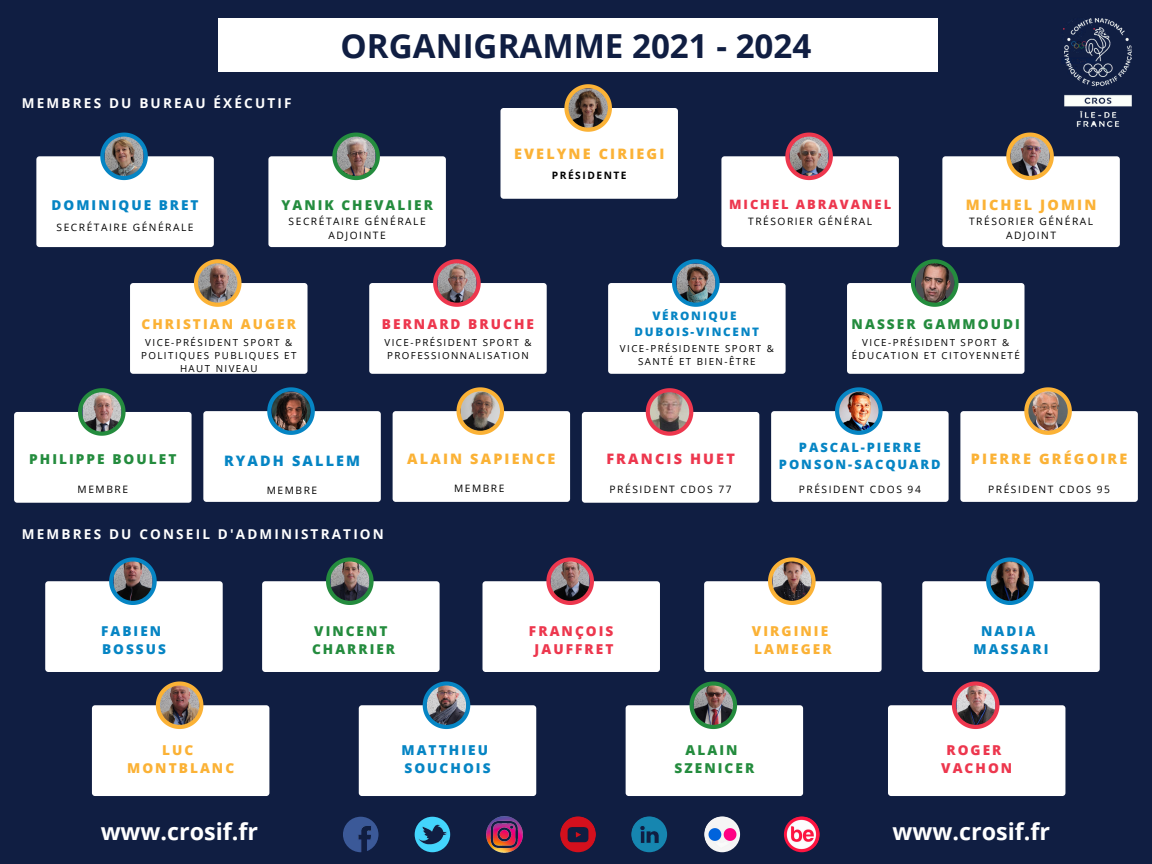
<style>
.page{position:relative;width:1152px;height:864px;background:#101e42}
.page>*{position:absolute;margin:0;border:0;box-sizing:border-box;transform-origin:0 0}
.t1{font:700 33.15px "Open Sans";color:#101e42}
.t2{font:700 23.25px "Open Sans";color:#fff}
.t3{font:800 14.4px "Open Sans";letter-spacing:.15em;color:#fbb236}
.t4{font:800 14.4px "Open Sans";letter-spacing:.15em;color:#0685c4}
.t5{font:800 14.4px "Open Sans";letter-spacing:.15em;color:#ed374e}
.t6{font:800 13.65px "Open Sans";letter-spacing:.15em;color:#248c3e}
.t7{font:800 13.65px "Open Sans";letter-spacing:.15em;color:#0685c4}
.t8{font:800 13.65px "Open Sans";letter-spacing:.15em;color:#fbb236}
.t9{font:800 13.65px "Open Sans";letter-spacing:.15em;color:#ed374e}
.t10{font:700 13.5px "Open Sans";letter-spacing:.16em;color:#fff}
.t11{font:800 12.9px/17.2px "Open Sans";letter-spacing:.15em;color:#0685c4;text-align:center}
.t12{font:800 12.9px "Open Sans";letter-spacing:.15em;color:#ed374e}
.t13{font:800 11.7px "Open Sans";letter-spacing:.15em;color:#0685c4}
.t14{font:10.2px/13.6px "Open Sans";letter-spacing:.15em;color:#000;text-align:center}
.t15{font:700 10.2px "Open Sans";letter-spacing:.15em;color:#000}
.t16{font:9.75px/13px "Open Sans";letter-spacing:.15em;color:#000;text-align:center}
</style>
<div class="page">
<div style="left:218px;top:18px;width:720px;height:54px;background:#fff"></div>
<img style="left:784px;top:816px;width:36px;height:36px;border-radius:50%">
<img style="left:704px;top:816px;width:36px;height:36px;border-radius:50%">
<img style="left:631px;top:816px;width:36px;height:36px;border-radius:50%">
<img style="left:343px;top:817px;width:36px;height:35px;border-radius:50%">
<img style="left:415px;top:817px;width:35px;height:35px;border-radius:50%">
<img style="left:560px;top:816px;width:36px;height:36px;border-radius:50%">
<img style="left:1064px;top:18px;width:68px;height:108px">
<img style="left:486px;top:816px;width:36px;height:36px">
<div style="left:483px;top:581px;width:177px;height:91px;background:#fff;border-radius:3px"></div>
<svg style="left:546px;top:557px;width:48px;height:48px"></svg>
<img style="left:551px;top:562px;width:39px;height:39px">
<div style="left:262px;top:581px;width:178px;height:91px;background:#fff;border-radius:3px"></div>
<svg style="left:326px;top:557px;width:48px;height:48px"></svg>
<img style="left:330px;top:562px;width:39px;height:39px">
<div style="left:704px;top:581px;width:178px;height:91px;background:#fff;border-radius:3px"></div>
<svg style="left:768px;top:557px;width:48px;height:48px"></svg>
<img style="left:772px;top:562px;width:39px;height:39px">
<div style="left:45px;top:581px;width:178px;height:91px;background:#fff;border-radius:3px"></div>
<svg style="left:109px;top:557px;width:48px;height:48px"></svg>
<img style="left:113px;top:562px;width:40px;height:39px">
<div style="left:922px;top:581px;width:178px;height:91px;background:#fff;border-radius:3px"></div>
<svg style="left:986px;top:557px;width:48px;height:48px"></svg>
<img style="left:990px;top:562px;width:40px;height:39px">
<div style="left:92px;top:705px;width:177px;height:91px;background:#fff;border-radius:3px"></div>
<svg style="left:156px;top:681px;width:47px;height:48px"></svg>
<img style="left:160px;top:686px;width:39px;height:39px">
<div style="left:888px;top:705px;width:178px;height:91px;background:#fff;border-radius:3px"></div>
<svg style="left:952px;top:681px;width:47px;height:48px"></svg>
<img style="left:956px;top:686px;width:39px;height:39px">
<div style="left:359px;top:705px;width:177px;height:91px;background:#fff;border-radius:3px"></div>
<svg style="left:423px;top:681px;width:47px;height:48px"></svg>
<img style="left:427px;top:686px;width:39px;height:39px">
<div style="left:626px;top:705px;width:177px;height:91px;background:#fff;border-radius:3px"></div>
<svg style="left:690px;top:681px;width:47px;height:48px"></svg>
<img style="left:694px;top:686px;width:39px;height:39px">
<div style="left:369px;top:283px;width:178px;height:91px;background:#fff;border-radius:3px"></div>
<svg style="left:433px;top:259px;width:48px;height:48px"></svg>
<img style="left:437px;top:263px;width:40px;height:40px">
<div style="left:608px;top:283px;width:178px;height:91px;background:#fff;border-radius:3px"></div>
<svg style="left:672px;top:259px;width:48px;height:48px"></svg>
<img style="left:676px;top:263px;width:39px;height:40px">
<div style="left:36px;top:156px;width:178px;height:91px;background:#fff;border-radius:3px"></div>
<svg style="left:100px;top:133px;width:48px;height:47px"></svg>
<img style="left:104px;top:137px;width:40px;height:39px">
<div style="left:500px;top:108px;width:178px;height:91px;background:#fff;border-radius:3px"></div>
<svg style="left:564px;top:84px;width:48px;height:48px"></svg>
<img style="left:569px;top:88px;width:39px;height:40px">
<div style="left:268px;top:156px;width:178px;height:91px;background:#fff;border-radius:3px"></div>
<svg style="left:332px;top:133px;width:48px;height:47px"></svg>
<img style="left:336px;top:137px;width:40px;height:39px">
<div style="left:721px;top:156px;width:178px;height:91px;background:#fff;border-radius:3px"></div>
<svg style="left:785px;top:133px;width:48px;height:47px"></svg>
<img style="left:789px;top:137px;width:40px;height:39px">
<div style="left:942px;top:156px;width:178px;height:91px;background:#fff;border-radius:3px"></div>
<svg style="left:1006px;top:133px;width:48px;height:47px"></svg>
<img style="left:1010px;top:137px;width:40px;height:39px">
<div style="left:130px;top:283px;width:178px;height:91px;background:#fff;border-radius:3px"></div>
<svg style="left:194px;top:259px;width:48px;height:48px"></svg>
<img style="left:198px;top:263px;width:39px;height:40px">
<div style="left:847px;top:283px;width:178px;height:91px;background:#fff;border-radius:3px"></div>
<svg style="left:911px;top:259px;width:48px;height:48px"></svg>
<img style="left:915px;top:263px;width:39px;height:40px">
<div style="left:14px;top:412px;width:178px;height:91px;background:#fff;border-radius:3px"></div>
<svg style="left:78px;top:388px;width:48px;height:48px"></svg>
<img style="left:82px;top:392px;width:39px;height:40px">
<div style="left:203px;top:411px;width:178px;height:91px;background:#fff;border-radius:3px"></div>
<svg style="left:267px;top:387px;width:48px;height:48px"></svg>
<img style="left:271px;top:391px;width:40px;height:40px">
<div style="left:393px;top:411px;width:177px;height:91px;background:#fff;border-radius:3px"></div>
<svg style="left:457px;top:387px;width:47px;height:48px"></svg>
<img style="left:461px;top:391px;width:39px;height:40px">
<div style="left:582px;top:412px;width:177px;height:91px;background:#fff;border-radius:3px"></div>
<svg style="left:646px;top:388px;width:47px;height:48px"></svg>
<img style="left:650px;top:392px;width:39px;height:40px">
<div style="left:771px;top:411px;width:178px;height:91px;background:#fff;border-radius:3px"></div>
<svg style="left:835px;top:387px;width:48px;height:48px"></svg>
<img style="left:839px;top:391px;width:40px;height:40px">
<div style="left:960px;top:411px;width:178px;height:91px;background:#fff;border-radius:3px"></div>
<svg style="left:1024px;top:387px;width:48px;height:48px"></svg>
<img style="left:1028px;top:391px;width:40px;height:40px">
<p class="t10" style="left:22px;top:93px;width:271px">MEMBRES DU BUREAU ÉXÉCUTIF</p>
<p class="t1" style="left:341px;top:23px;width:472px">ORGANIGRAMME 2021 - 2024</p>
<p class="t3" style="left:514px;top:144px;width:152px">EVELYNE CIRIEGI</p>
<p class="t15" style="left:552px;top:168px;width:76px">PRÉSIDENTE</p>
<p class="t7" style="left:52px;top:195px;width:148px">DOMINIQUE BRET</p>
<p class="t14" style="left:57px;top:221px;width:139px">SECRÉTAIRE GÉNÉRALE</p>
<p class="t6" style="left:281px;top:195px;width:153px">YANIK CHEVALIER</p>
<p class="t14" style="left:289px;top:215px;width:139px">SECRÉTAIRE GÉNÉRALE<br>ADJOINTE</p>
<p class="t12" style="left:729px;top:196px;width:163px">MICHEL ABRAVANEL</p>
<p class="t14" style="left:748px;top:215px;width:126px">TRÉSORIER GÉNÉRAL</p>
<p class="t3" style="left:966px;top:195px;width:132px">MICHEL JOMIN</p>
<p class="t14" style="left:969px;top:215px;width:126px">TRÉSORIER GÉNÉRAL<br>ADJOINT</p>
<p class="t8" style="left:142px;top:314px;width:156px">CHRISTIAN AUGER</p>
<p class="t16" style="left:141px;top:335px;width:157px">VICE-PRÉSIDENT SPORT &amp;<br>POLITIQUES PUBLIQUES ET<br>HAUT NIVEAU</p>
<p class="t9" style="left:382px;top:314px;width:154px">BERNARD BRUCHE</p>
<p class="t16" style="left:384px;top:335px;width:149px;text-align:left">VICE-PRÉSIDENT SPORT &amp;<br>PROFESSIONNALISATION</p>
<p class="t13" style="left:652px;top:308px;width:86px">VÉRONIQUE</p>
<p class="t13" style="left:635px;top:323px;width:126px">DUBOIS-VINCENT</p>
<p class="t16" style="left:620px;top:342px;width:155px">VICE-PRÉSIDENTE SPORT &amp;<br>SANTÉ ET BIEN-ÊTRE</p>
<p class="t6" style="left:852px;top:314px;width:170px">NASSER GAMMOUDI</p>
<p class="t16" style="left:852px;top:335px;width:170px">VICE-PRÉSIDENT SPORT &amp;<br>ÉDUCATION ET CITOYENNETÉ</p>
<p class="t6" style="left:29px;top:449px;width:149px">PHILIPPE BOULET</p>
<p class="t14" style="left:78px;top:482px;width:52px">MEMBRE</p>
<p class="t4" style="left:224px;top:450px;width:138px">RYADH SALLEM</p>
<p class="t14" style="left:267px;top:483px;width:52px">MEMBRE</p>
<p class="t3" style="left:407px;top:448px;width:150px">ALAIN SAPIENCE</p>
<p class="t14" style="left:454px;top:481px;width:52px">MEMBRE</p>
<p class="t14" style="left:610px;top:482px;width:123px">PRÉSIDENT CDOS 77</p>
<p class="t5" style="left:606px;top:449px;width:130px">FRANCIS HUET</p>
<p class="t11" style="left:779px;top:438px;width:163px">PASCAL-PIERRE<br>PONSON-SACQUARD</p>
<p class="t14" style="left:799px;top:482px;width:123px">PRÉSIDENT CDOS 94</p>
<p class="t3" style="left:971px;top:448px;width:158px">PIERRE GRÉGOIRE</p>
<p class="t14" style="left:988px;top:482px;width:123px">PRÉSIDENT CDOS 95</p>
<p class="t10" style="left:22px;top:525px;width:364px">MEMBRES DU CONSEIL D'ADMINISTRATION</p>
<p class="t7" style="left:101px;top:621px;width:61px">FABIEN</p>
<p class="t7" style="left:102px;top:639px;width:65px">BOSSUS</p>
<p class="t6" style="left:314px;top:621px;width:75px">VINCENT</p>
<p class="t6" style="left:312px;top:639px;width:85px">CHARRIER</p>
<p class="t9" style="left:529px;top:621px;width:86px">FRANÇOIS</p>
<p class="t9" style="left:535px;top:639px;width:80px">JAUFFRET</p>
<p class="t8" style="left:752px;top:621px;width:78px">VIRGINIE</p>
<p class="t8" style="left:754px;top:639px;width:79px">LAMEGER</p>
<p class="t7" style="left:981px;top:621px;width:56px">NADIA</p>
<p class="t7" style="left:974px;top:639px;width:77px">MASSARI</p>
<p class="t8" style="left:162px;top:741px;width:33px">LUC</p>
<p class="t8" style="left:127px;top:759px;width:109px">MONTBLANC</p>
<p class="t7" style="left:401px;top:741px;width:88px">MATTHIEU</p>
<p class="t7" style="left:404px;top:759px;width:88px">SOUCHOIS</p>
<p class="t6" style="left:686px;top:741px;width:54px">ALAIN</p>
<p class="t6" style="left:675px;top:759px;width:81px">SZENICER</p>
<p class="t9" style="left:946px;top:741px;width:57px">ROGER</p>
<p class="t9" style="left:941px;top:759px;width:73px">VACHON</p>
<p class="t2" style="left:101px;top:815px;width:159px">www.crosif.fr</p>
<p class="t2" style="left:893px;top:815px;width:159px">www.crosif.fr</p>
</div>
